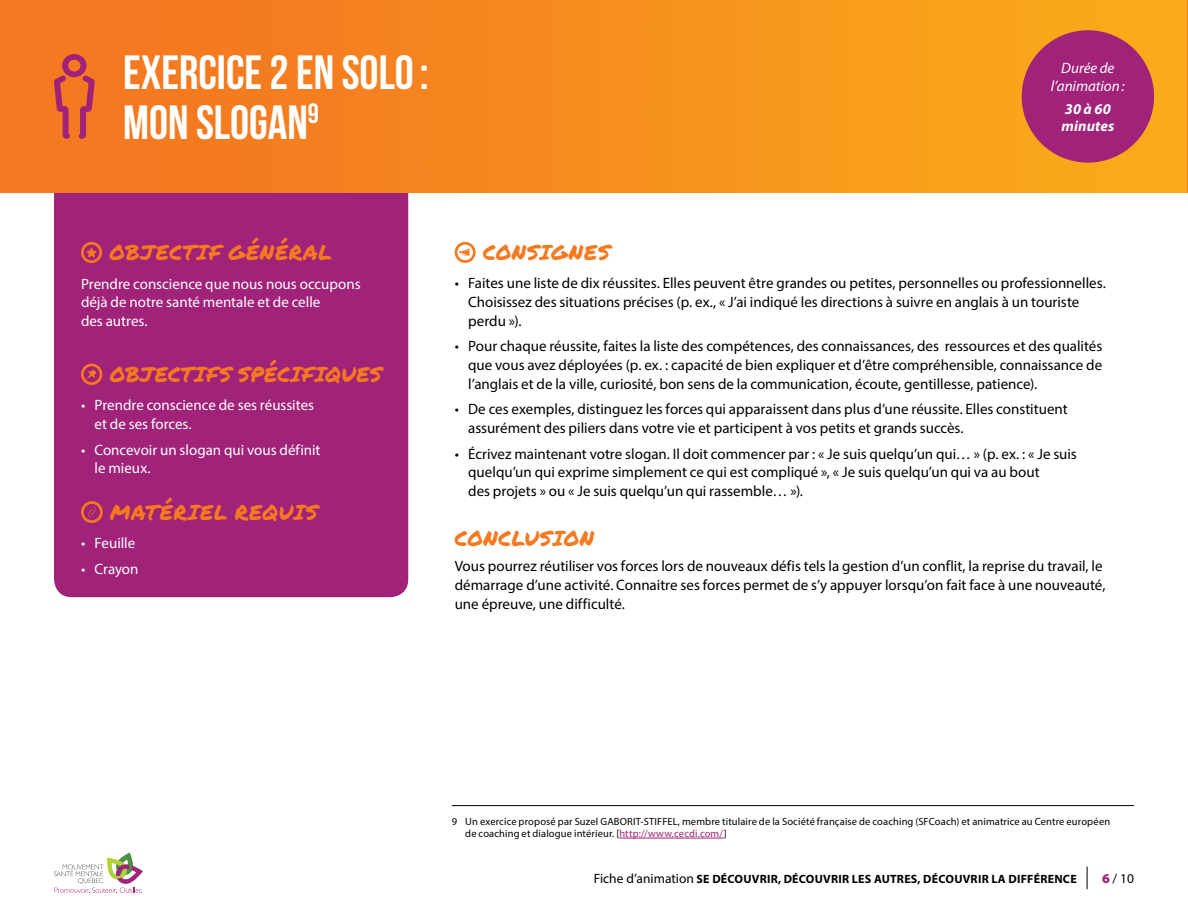
<style>
.page{position:relative;width:1188px;height:918px;background:#fff}
.page>*{position:absolute;margin:0;border:0;box-sizing:border-box;transform-origin:0 0}
.t1{font:48px/49.5px "Bebas Neue";color:#fff}
.t2{font:21px "Permanent Marker";letter-spacing:.025em;color:#f47920}
.t3{font:15px/18.8px "Myriad Pro";color:#000}
.t4{font:15px/18.8px "Myriad Pro";color:#fff}
.t5{font:italic 15px/18px "Myriad Pro";color:#fff;text-align:center}
.t6{font:italic 700 15px/16.5px "Myriad Pro";letter-spacing:.005em;color:#fff}
.t7{font:13.5px "Myriad Pro";color:#000}
.t8{font:700 12px "Myriad Pro";letter-spacing:.02em;color:#000}
.t9{font:10.5px/12px "Myriad Pro";letter-spacing:.01em;color:#000}
.s1{color:#a12279}
.s2{font-weight:400;font-size:13.5px}
.s3{font-weight:900;color:#a12279}
</style>
<div class="page">
<svg style="left:54px;top:853px;width:88px;height:40px"></svg>
<svg style="left:1087px;top:867px;width:1px;height:22px"></svg>
<div style="left:54px;top:139px;width:354px;height:458px;background:#a12279;border-radius:18px"></div>
<img style="left:0;top:0;width:1188px;height:193px">
<div style="left:1022px;top:30px;width:132px;height:133px;background:#a12279;border-radius:50%"></div>
<svg style="left:81px;top:242px;width:21px;height:21px"></svg>
<svg style="left:81px;top:364px;width:21px;height:21px"></svg>
<svg style="left:81px;top:501px;width:22px;height:22px"></svg>
<svg style="left:455px;top:242px;width:21px;height:21px"></svg>
<hr style="left:619px;top:838px;width:105px;height:1px;background:#a12279">
<hr style="left:452px;top:805px;width:682px;height:1px;background:#000">
<svg style="left:54px;top:54px;width:41px;height:85px;background:#d75b3d"></svg>
<h1 class="t1" style="left:123px;top:47px;width:307px">EXERCICE 2 EN SOLO:<br>MON SLOGAN<sup>9</sup></h1>
<p class="t5" style="left:1051px;top:59px;width:75px">Durée de l’animation:</p>
<p class="t6" style="left:1061px;top:101px;width:54px">30 à 60 minutes</p>
<h2 class="t2" style="left:110px;top:237px;width:224px">OBJECTIF GÉNÉRAL</h2>
<p class="t4" style="left:81px;top:274px;width:281px">Prendre conscience que nous nous occupons déjà de notre santé mentale et de celle<br>des autres.</p>
<h2 class="t2" style="left:110px;top:359px;width:274px">OBJECTIFS SPÉCIFIQUES</h2>
<p class="t4" style="left:94px;top:396px;width:221px;text-indent:-14px">• Prendre conscience de ses réussites et de ses forces.</p>
<p class="t4" style="left:94px;top:440px;width:228px;text-indent:-14px">• Concevoir un slogan qui vous définit le mieux.</p>
<h2 class="t2" style="left:110px;top:497px;width:209px">MATÉRIEL REQUIS</h2>
<p class="t4" style="left:81px;top:534px;width:56px">• Feuille</p>
<p class="t4" style="left:81px;top:559px;width:59px">• Crayon</p>
<h2 class="t2" style="left:483px;top:237px;width:129px">CONSIGNES</h2>
<p class="t3" style="left:468px;top:274px;width:639px;text-indent:-14px">• Faites une liste de dix réussites. Elles peuvent être grandes ou petites, personnelles ou professionnelles.<br>Choisissez des situations précises (p. ex., « J’ai indiqué les directions à suivre en anglais à un touriste perdu »).</p>
<p class="t3" style="left:468px;top:337px;width:636px;text-align:justify;text-indent:-14px">• Pour chaque réussite, faites la liste des compétences, des connaissances, des ressources et des qualités que vous avez déployées (p. ex. : capacité de bien expliquer et d’être compréhensible, connaissance de l’anglais et de la ville, curiosité, bon sens de la communication, écoute, gentillesse, patience).</p>
<p class="t3" style="left:468px;top:400px;width:601px;text-indent:-14px">• De ces exemples, distinguez les forces qui apparaissent dans plus d’une réussite. Elles constituent assurément des piliers dans votre vie et participent à vos petits et grands succès.</p>
<p class="t3" style="left:468px;top:444px;width:610px;text-indent:-14px">• Écrivez maintenant votre slogan. Il doit commencer par : « Je suis quelqu’un qui… » (p. ex. : « Je suis quelqu’un qui exprime simplement ce qui est compliqué », « Je suis quelqu’un qui va au bout<br>des projets » ou « Je suis quelqu’un qui rassemble… »).</p>
<h2 class="t2" style="left:455px;top:522px;width:141px">CONCLUSION</h2>
<p class="t3" style="left:455px;top:556px;width:652px">Vous pourrez réutiliser vos forces lors de nouveaux défis tels la gestion d’un conflit, la reprise du travail, le démarrage d’une activité. Connaitre ses forces permet de s’y appuyer lorsqu’on fait face à une nouveauté, une épreuve, une difficulté.</p>
<p class="t9" style="left:465px;top:815px;width:646px;text-indent:-14px">9 Un exercice proposé par Suzel GABORIT-STIFFEL, membre titulaire de la Société française de coaching (SFCoach) et animatrice au Centre européen de coaching et dialogue intérieur. [<span class="s1">http://www.cecdi.com/</span>]</p>
<p class="t8" style="left:594px;top:871px;width:484px"><span class="s2">Fiche d’animation</span> SE DÉCOUVRIR, DÉCOUVRIR LES AUTRES, DÉCOUVRIR LA DIFFÉRENCE</p>
<p class="t7" style="left:1102px;top:870px;width:33px"><span class="s3">6</span>/ 10</p>
</div>
